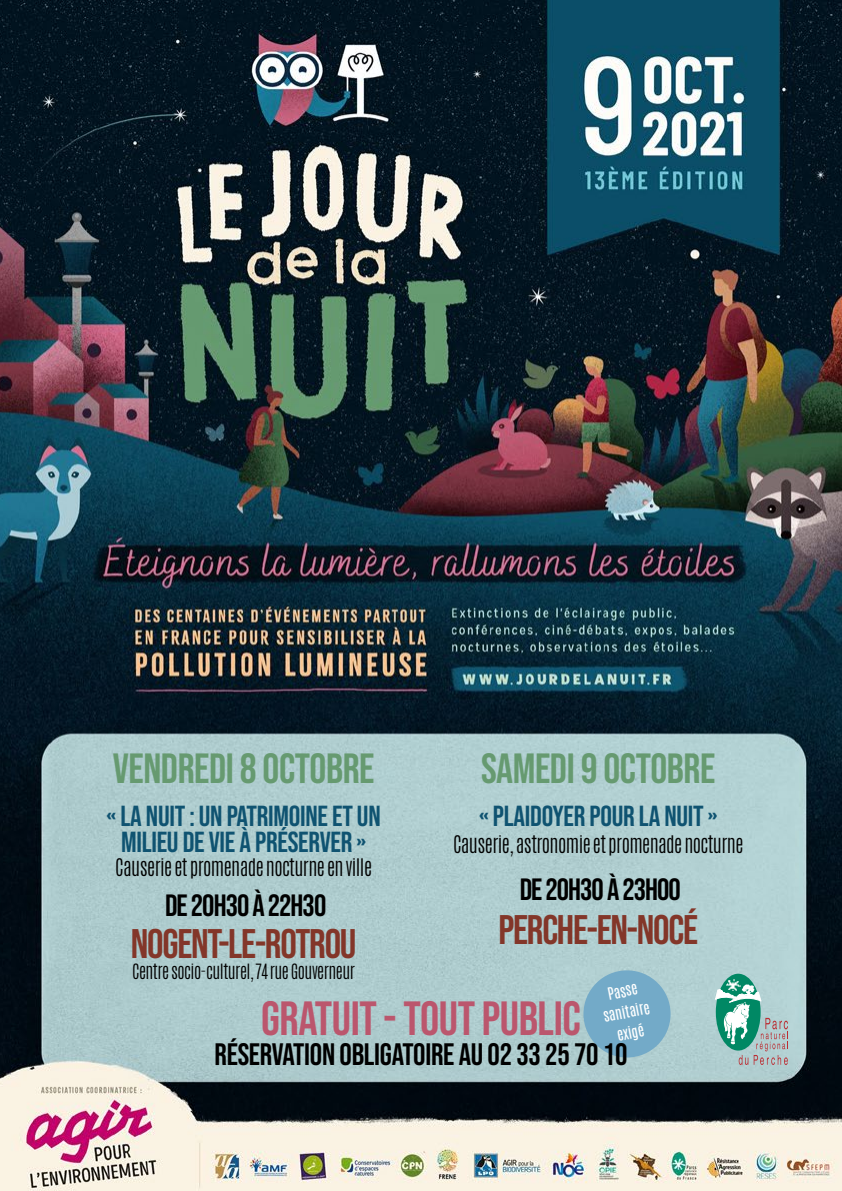
<style>
.page{position:relative;width:842px;height:1191px;background:#fff}
.page>*{position:absolute;margin:0;border:0;box-sizing:border-box;transform-origin:0 0}
.t1{font:48px "Bebas Neue";letter-spacing:-.01em;color:#bb566d}
.t2{font:42.2px "Bebas Neue";letter-spacing:-.01em;color:#669a70}
.t3{font:41.3px "Bebas Neue";letter-spacing:-.03em;color:#833629}
.t4{font:31px "Bebas Neue";letter-spacing:-.01em;color:#000}
.t5{font:30.8px "Bebas Neue";letter-spacing:-.03em;color:#000}
.t6{font:29px/26.4px "Bebas Neue";letter-spacing:-.01em;color:#0f5371;text-align:center}
.t7{font:300 20.2px "Antonio";letter-spacing:-.03em;color:#000}
.t8{font:300 17.6px "Antonio";letter-spacing:-.03em;color:#000}
.t9{font:14.2px/21.3px "Antonio";color:#fff;text-align:center}
</style>
<div class="page">
<img style="left:0;top:0;width:842px;height:1191px">
<svg style="left:716px;top:973px;width:45px;height:77px"></svg>
<svg style="left:715px;top:984px;width:73px;height:81px;background:#90bcb4"></svg>
<img style="left:726px;top:978px;width:15px;height:13px">
<div style="left:583px;top:970px;width:88px;height:87px;background:#73aac8;border-radius:50%"></div>
<h2 class="t2" style="left:113px;top:744px;width:263px">VENDREDI 8 OCTOBRE</h2>
<h3 class="t6" style="left:107px;top:802px;width:276px">« LA NUIT : UN PATRIMOINE ET UN<br>MILIEU DE VIE À PRÉSERVER »</h3>
<p class="t7" style="left:115px;top:853px;width:258px">Causerie et promenade nocturne en ville</p>
<h3 class="t5" style="left:165px;top:887px;width:163px">DE 20H30 À 22H30</h3>
<h3 class="t3" style="left:131px;top:920px;width:227px">NOGENT-LE-ROTROU</h3>
<p class="t8" style="left:132px;top:958px;width:224px">Centre socio-culturel, 74 rue Gouverneur</p>
<h2 class="t2" style="left:481px;top:744px;width:236px">SAMEDI 9 OCTOBRE</h2>
<h3 class="t6" style="left:479px;top:802px;width:240px">« PLAIDOYER POUR LA NUIT »</h3>
<p class="t7" style="left:453px;top:829px;width:292px">Causerie, astronomie et promenade nocturne</p>
<h3 class="t5" style="left:520px;top:871px;width:163px">DE 20H30 À 23H00</h3>
<h3 class="t3" style="left:498px;top:906px;width:201px">PERCHE-EN-NOCÉ</h3>
<p class="t9" style="left:597px;top:985px;width:49px;rotate:-11deg">Passe sanitaire</p>
<h1 class="t1" style="left:261px;top:991px;width:321px">GRATUIT - TOUT PUBLIC</h1>
<p class="t9" style="left:615px;top:1025px;width:29px;rotate:-11deg">exigé</p>
<h3 class="t4" style="left:215px;top:1037px;width:414px">RÉSERVATION OBLIGATOIRE AU 02 33 25 70 10</h3>
</div>
